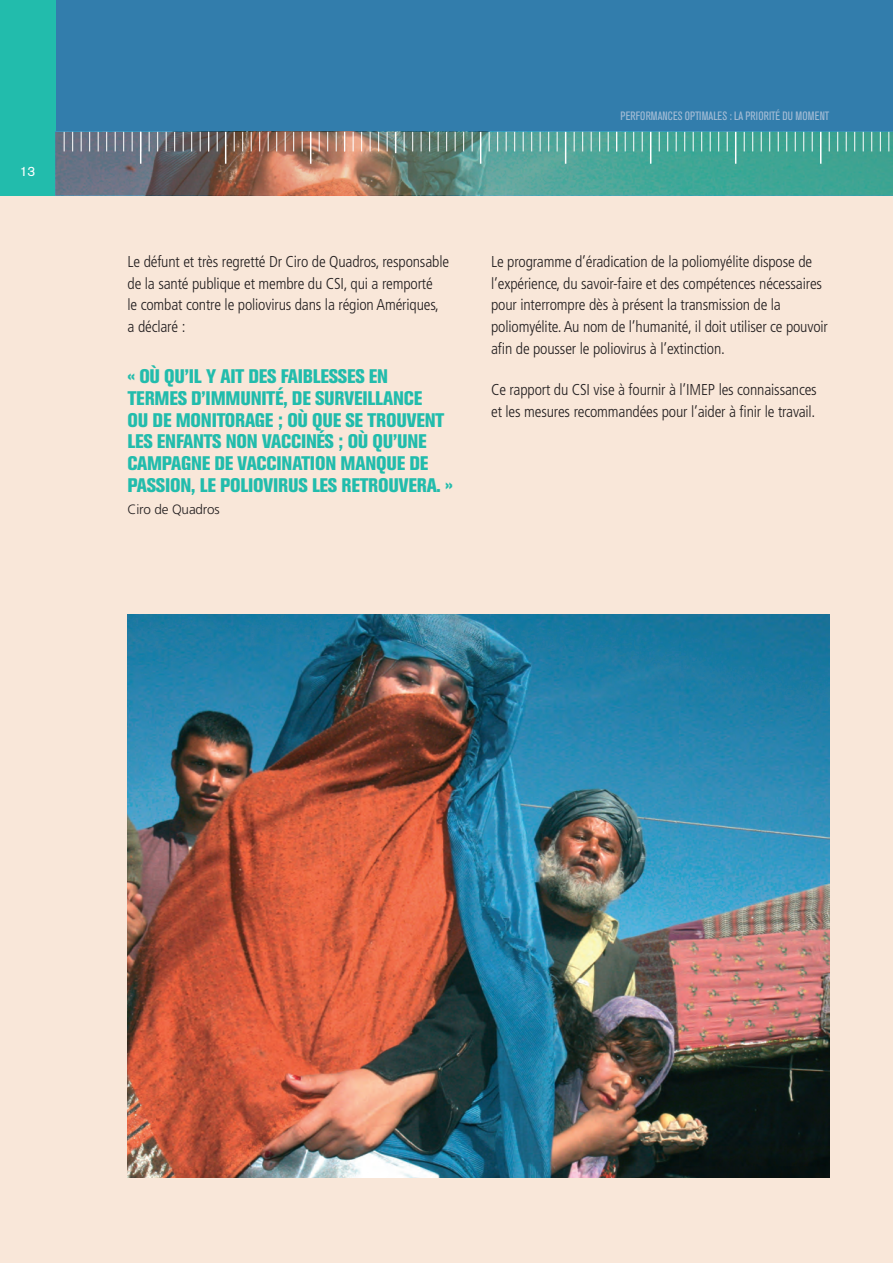
<style>
.page{position:relative;width:893px;height:1263px;background:#fff}
.page>*{position:absolute;margin:0;border:0;box-sizing:border-box;transform-origin:0 0}
.t1{font:800 condensed 19.5px/21.8px "Akzidenz Grotesk BE";letter-spacing:-.01em;color:#22bcac}
.t2{font:300 condensed 15.75px/21.8px "Frutiger";letter-spacing:-.01em;color:#231f20}
.t3{font:300 13.5px "Frutiger";letter-spacing:-.01em;color:#231f20}
.t4{font:13.5px "Akzidenz Grotesk BE";color:#fff}
.t5{font:condensed 12px "Akzidenz Grotesk BE";color:#a4bcd5}
</style>
<div class="page">
<div style="left:0;top:196px;width:893px;height:1067px;background:#f9e7d9"></div>
<div style="left:0;top:0;width:893px;height:196px;background:#327dac"></div>
<div style="left:0;top:0;width:55px;height:196px;background:#22bcac"></div>
<img style="left:55px;top:132px;width:838px;height:64px">
<svg style="left:64px;top:132px;width:1px;height:19px"></svg>
<svg style="left:200px;top:132px;width:1px;height:19px"></svg>
<svg style="left:132px;top:132px;width:1px;height:19px"></svg>
<svg style="left:268px;top:132px;width:1px;height:19px"></svg>
<svg style="left:72px;top:132px;width:1px;height:19px"></svg>
<svg style="left:81px;top:132px;width:1px;height:19px"></svg>
<svg style="left:217px;top:132px;width:1px;height:19px"></svg>
<svg style="left:149px;top:132px;width:1px;height:19px"></svg>
<svg style="left:285px;top:132px;width:1px;height:19px"></svg>
<svg style="left:89px;top:132px;width:1px;height:19px"></svg>
<hr style="left:225px;top:132px;width:1px;height:32px;background:#fff">
<svg style="left:157px;top:132px;width:1px;height:19px"></svg>
<svg style="left:293px;top:132px;width:1px;height:19px"></svg>
<svg style="left:98px;top:132px;width:1px;height:19px"></svg>
<svg style="left:234px;top:132px;width:1px;height:19px"></svg>
<svg style="left:166px;top:132px;width:1px;height:19px"></svg>
<svg style="left:302px;top:132px;width:1px;height:19px"></svg>
<svg style="left:106px;top:132px;width:1px;height:19px"></svg>
<svg style="left:242px;top:132px;width:1px;height:19px"></svg>
<svg style="left:174px;top:132px;width:1px;height:19px"></svg>
<hr style="left:310px;top:132px;width:1px;height:32px;background:#fff">
<svg style="left:115px;top:132px;width:1px;height:19px"></svg>
<svg style="left:251px;top:132px;width:1px;height:19px"></svg>
<svg style="left:183px;top:132px;width:1px;height:19px"></svg>
<svg style="left:319px;top:132px;width:1px;height:19px"></svg>
<svg style="left:123px;top:132px;width:1px;height:19px"></svg>
<svg style="left:259px;top:132px;width:1px;height:19px"></svg>
<svg style="left:191px;top:132px;width:1px;height:19px"></svg>
<svg style="left:327px;top:132px;width:1px;height:19px"></svg>
<svg style="left:336px;top:132px;width:1px;height:19px"></svg>
<hr style="left:140px;top:132px;width:1px;height:32px;background:#fff">
<svg style="left:276px;top:132px;width:1px;height:19px"></svg>
<svg style="left:208px;top:132px;width:1px;height:19px"></svg>
<svg style="left:472px;top:132px;width:1px;height:19px"></svg>
<svg style="left:404px;top:132px;width:1px;height:19px"></svg>
<svg style="left:540px;top:132px;width:1px;height:19px"></svg>
<svg style="left:344px;top:132px;width:1px;height:19px"></svg>
<svg style="left:353px;top:132px;width:1px;height:19px"></svg>
<svg style="left:489px;top:132px;width:1px;height:19px"></svg>
<svg style="left:421px;top:132px;width:1px;height:19px"></svg>
<svg style="left:557px;top:132px;width:1px;height:19px"></svg>
<svg style="left:361px;top:132px;width:1px;height:19px"></svg>
<svg style="left:497px;top:132px;width:1px;height:19px"></svg>
<svg style="left:429px;top:132px;width:1px;height:19px"></svg>
<hr style="left:565px;top:132px;width:1px;height:32px;background:#fff">
<svg style="left:370px;top:132px;width:1px;height:19px"></svg>
<svg style="left:506px;top:132px;width:1px;height:19px"></svg>
<svg style="left:438px;top:132px;width:1px;height:19px"></svg>
<svg style="left:574px;top:132px;width:1px;height:19px"></svg>
<svg style="left:378px;top:132px;width:1px;height:19px"></svg>
<svg style="left:514px;top:132px;width:1px;height:19px"></svg>
<svg style="left:446px;top:132px;width:1px;height:19px"></svg>
<svg style="left:582px;top:132px;width:1px;height:19px"></svg>
<svg style="left:387px;top:132px;width:1px;height:19px"></svg>
<svg style="left:523px;top:132px;width:1px;height:19px"></svg>
<svg style="left:455px;top:132px;width:1px;height:19px"></svg>
<svg style="left:591px;top:132px;width:1px;height:19px"></svg>
<svg style="left:395px;top:132px;width:1px;height:21px"></svg>
<svg style="left:531px;top:132px;width:1px;height:19px"></svg>
<svg style="left:463px;top:132px;width:1px;height:19px"></svg>
<svg style="left:599px;top:132px;width:1px;height:19px"></svg>
<svg style="left:608px;top:132px;width:1px;height:19px"></svg>
<svg style="left:412px;top:132px;width:1px;height:19px"></svg>
<svg style="left:548px;top:132px;width:1px;height:19px"></svg>
<hr style="left:480px;top:132px;width:1px;height:32px;background:#fff">
<svg style="left:744px;top:132px;width:1px;height:19px"></svg>
<svg style="left:676px;top:132px;width:1px;height:19px"></svg>
<svg style="left:812px;top:132px;width:1px;height:19px"></svg>
<svg style="left:616px;top:132px;width:1px;height:19px"></svg>
<svg style="left:625px;top:132px;width:1px;height:19px"></svg>
<svg style="left:761px;top:132px;width:1px;height:19px"></svg>
<svg style="left:693px;top:132px;width:1px;height:19px"></svg>
<svg style="left:829px;top:132px;width:1px;height:19px"></svg>
<svg style="left:633px;top:132px;width:1px;height:19px"></svg>
<svg style="left:769px;top:132px;width:1px;height:19px"></svg>
<svg style="left:701px;top:132px;width:1px;height:19px"></svg>
<svg style="left:837px;top:132px;width:1px;height:19px"></svg>
<svg style="left:642px;top:132px;width:1px;height:19px"></svg>
<svg style="left:778px;top:132px;width:1px;height:19px"></svg>
<svg style="left:710px;top:132px;width:1px;height:19px"></svg>
<svg style="left:846px;top:132px;width:1px;height:19px"></svg>
<hr style="left:650px;top:132px;width:1px;height:32px;background:#fff">
<svg style="left:786px;top:132px;width:1px;height:19px"></svg>
<svg style="left:718px;top:132px;width:1px;height:19px"></svg>
<svg style="left:854px;top:132px;width:1px;height:19px"></svg>
<svg style="left:659px;top:132px;width:1px;height:19px"></svg>
<svg style="left:795px;top:132px;width:1px;height:19px"></svg>
<svg style="left:727px;top:132px;width:1px;height:19px"></svg>
<svg style="left:863px;top:132px;width:1px;height:19px"></svg>
<svg style="left:667px;top:132px;width:1px;height:19px"></svg>
<svg style="left:803px;top:132px;width:1px;height:19px"></svg>
<hr style="left:735px;top:132px;width:1px;height:32px;background:#fff">
<svg style="left:871px;top:132px;width:1px;height:19px"></svg>
<svg style="left:880px;top:132px;width:1px;height:19px"></svg>
<svg style="left:888px;top:132px;width:1px;height:19px"></svg>
<svg style="left:684px;top:132px;width:1px;height:19px"></svg>
<hr style="left:820px;top:132px;width:1px;height:32px;background:#fff">
<svg style="left:752px;top:132px;width:1px;height:19px"></svg>
<img style="left:128px;top:614px;width:701px;height:564px">
<p class="t4" style="left:20px;top:163px;width:17px">13</p>
<p class="t5" style="left:621px;top:109px;width:210px">PERFORMANCES OPTIMALES : LA PRIORITÉ DU MOMENT</p>
<p class="t2" style="left:128px;top:251px;width:323px">Le défunt et très regretté Dr Ciro de Quadros, responsable de la santé publique et membre du CSI, qui a remporté<br>le combat contre le poliovirus dans la région Amériques, a déclaré :</p>
<p class="t1" style="left:128px;top:366px;width:327px">« OÙ QU’IL Y AIT DES FAIBLESSES EN<br>TERMES D’IMMUNITÉ, DE SURVEILLANCE<br>OU DE MONITORAGE ; OÙ QUE SE TROUVENT LES ENFANTS NON VACCINÉS ; OÙ QU’UNE CAMPAGNE DE VACCINATION MANQUE DE PASSION, LE POLIOVIRUS LES RETROUVERA. »</p>
<p class="t3" style="left:128px;top:502px;width:94px">Ciro de Quadros</p>
<p class="t2" style="left:491px;top:251px;width:338px">Le programme d’éradication de la poliomyélite dispose de l’expérience, du savoir-faire et des compétences nécessaires pour interrompre dès à présent la transmission de la poliomyélite. Au nom de l’humanité, il doit utiliser ce pouvoir afin de pousser le poliovirus à l’extinction.</p>
<p class="t2" style="left:491px;top:379px;width:327px">Ce rapport du CSI vise à fournir à l’IMEP les connaissances et les mesures recommandées pour l’aider à finir le travail.</p>
</div>
